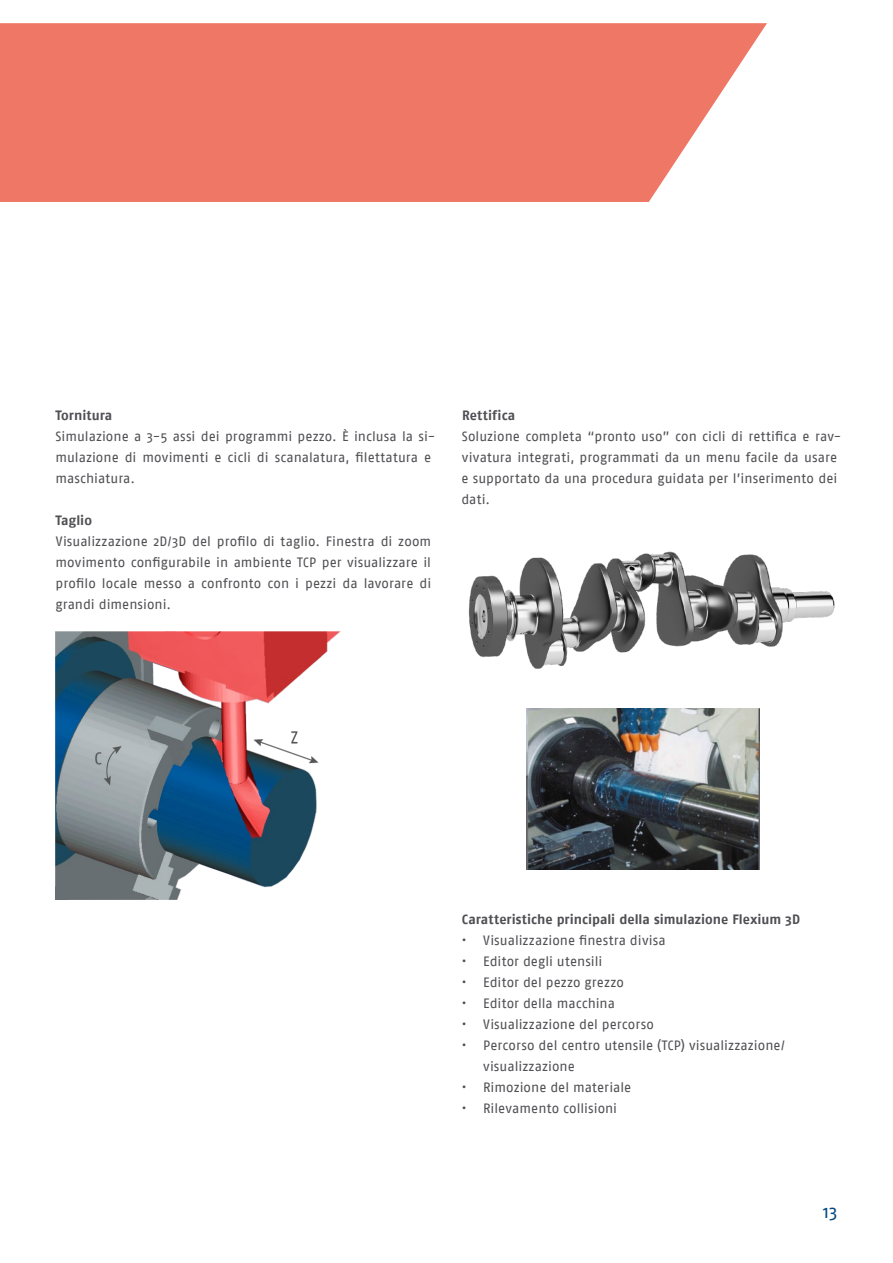
<style>
.page{position:relative;width:893px;height:1263px;background:#fff}
.page>*{position:absolute;margin:0;border:0;box-sizing:border-box;transform-origin:0 0}
.t1{font:18px "Fago No";color:#004682}
.t2{font:13.5px/21px "Fago No";letter-spacing:.005em;color:#504f53}
.t3{font:700 13.5px "Fago No";color:#504f53}
</style>
<div class="page">
<svg style="left:1px;top:23px;width:766px;height:179px;background:#ef8171"></svg>
<hr style="left:0;top:23px;width:1px;height:179px;background:#e83d24">
<img style="left:55px;top:632px;width:285px;height:267px">
<img style="left:527px;top:708px;width:233px;height:162px">
<img style="left:468px;top:551px;width:367px;height:118px">
<p class="t3" style="left:56px;top:407px;width:58px">Tornitura</p>
<p class="t2" style="left:56px;top:426px;width:381px">Simulazione a 3-5 assi dei programmi pezzo. È inclusa la si&shy;mulazione di movimenti e cicli di scanalatura, filettatura e maschiatura.</p>
<p class="t3" style="left:56px;top:512px;width:38px">Taglio</p>
<p class="t2" style="left:55px;top:531px;width:377px;text-align:justify">Visualizzazione 2D/3D del profilo di taglio. Finestra di zoom movimento configurabile in ambiente TCP per visualizzare il profilo locale messo a confronto con i pezzi da lavorare di grandi dimensioni.</p>
<p class="t3" style="left:462px;top:407px;width:55px">Rettifica</p>
<p class="t2" style="left:461px;top:426px;width:382px">Soluzione completa “pronto uso” con cicli di rettifica e rav&shy;vivatura integrati, programmati da un menu facile da usare e supportato da una procedura guidata per l’inserimento dei dati.</p>
<p class="t3" style="left:462px;top:911px;width:340px">Caratteristiche principali della simulazione Flexium 3D</p>
<p class="t2" style="left:461px;top:930px;width:206px">• Visualizzazione finestra divisa</p>
<p class="t2" style="left:461px;top:951px;width:143px">• Editor degli utensili</p>
<p class="t2" style="left:461px;top:972px;width:164px">• Editor del pezzo grezzo</p>
<p class="t2" style="left:461px;top:993px;width:155px">• Editor della macchina</p>
<p class="t2" style="left:461px;top:1014px;width:194px">• Visualizzazione del percorso</p>
<p class="t2" style="left:483px;top:1035px;width:303px;text-indent:-22px">• Percorso del centro utensile (TCP) visualizzazione/ visualizzazione</p>
<p class="t2" style="left:461px;top:1077px;width:171px">• Rimozione del materiale</p>
<p class="t2" style="left:461px;top:1098px;width:157px">• Rilevamento collisioni</p>
<h1 class="t1" style="left:823px;top:1202px;width:16px">13</h1>
</div>
